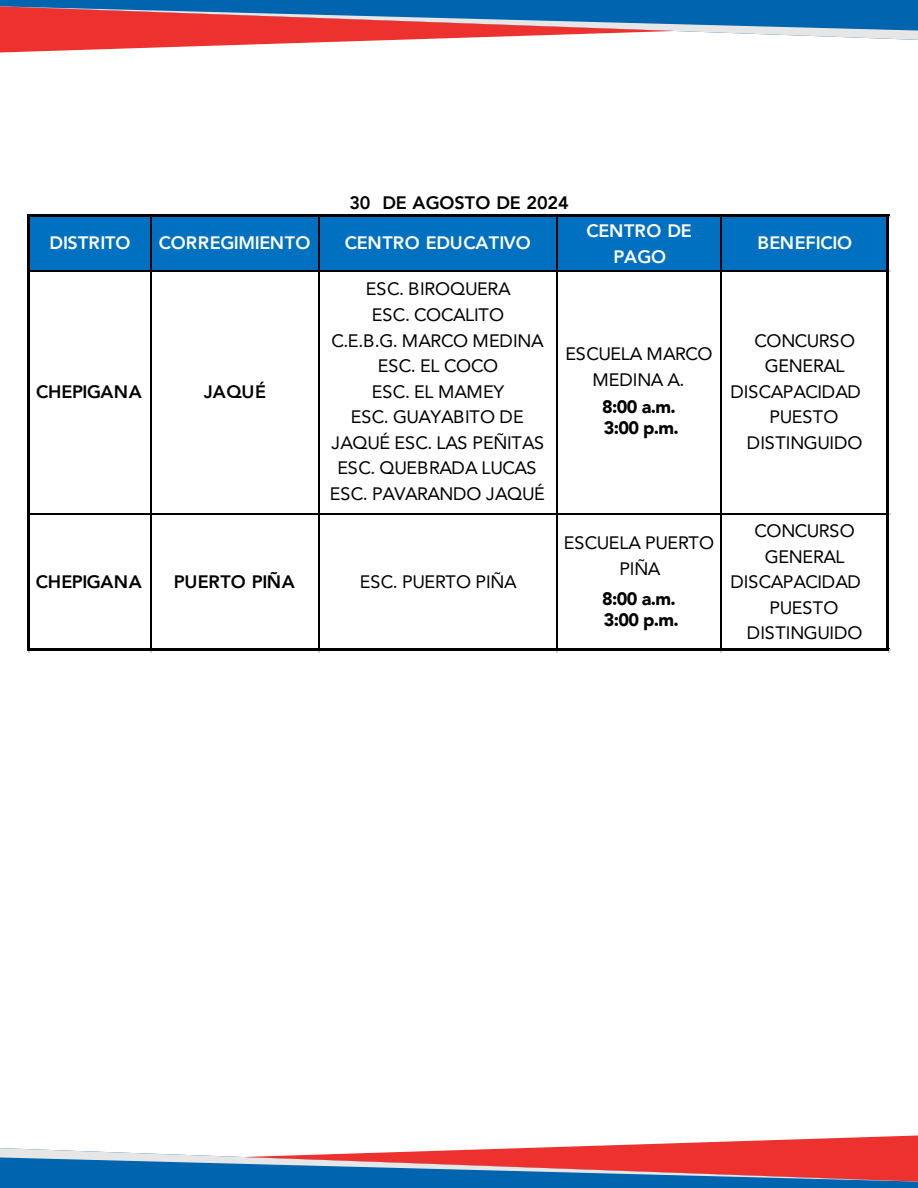
<style>
.page{position:relative;width:918px;height:1188px;background:#fff}
.page>*{position:absolute;margin:0;border:0;box-sizing:border-box;transform-origin:0 0}
.t1{font:18px/25.5px "Avenir";letter-spacing:-.01em;color:#000;text-align:center}
.t2{font:800 18px/25.5px "Avenir";letter-spacing:-.01em;color:#fff;text-align:center}
.t3{font:800 18px "Avenir";letter-spacing:-.01em;color:#000}
.t4{font:900 18px/21.6px "Avenir";letter-spacing:-.035em;color:#000}
.t5{font:18px "Avenir";letter-spacing:-.03em;color:#000}
.t6{font:800 18px "Avenir";letter-spacing:.01em;color:#fff}
</style>
<div class="page">
<svg style="left:0;top:1135px;width:918px;height:53px"></svg>
<svg style="left:0;top:0;width:918px;height:52px"></svg>
<div style="left:28px;top:216px;width:862px;height:56px;background:#0070c0"></div>
<svg style="left:30px;top:214px;width:860px;height:4px;fill:#000"></svg>
<hr style="left:30px;top:270px;width:856px;height:2px;background:#000">
<hr style="left:30px;top:513px;width:856px;height:1px;background:#000">
<hr style="left:27px;top:214px;width:3px;height:437px;background:#000">
<hr style="left:150px;top:218px;width:2px;height:430px;background:#000">
<hr style="left:318px;top:218px;width:2px;height:430px;background:#000">
<hr style="left:556px;top:218px;width:2px;height:430px;background:#000">
<hr style="left:720px;top:218px;width:2px;height:430px;background:#000">
<hr style="left:30px;top:648px;width:860px;height:3px;background:#000">
<svg style="left:886px;top:218px;width:4px;height:432px;fill:#000"></svg>
<p class="t3" style="left:349px;top:188px;width:221px">30 DE AGOSTO DE 2024</p>
<p class="t6" style="left:50px;top:229px;width:83px">DISTRITO</p>
<p class="t2" style="left:159px;top:230px;width:153px">CORREGIMIENTO</p>
<p class="t2" style="left:345px;top:230px;width:187px">CENTRO EDUCATIVO</p>
<p class="t2" style="left:586px;top:218px;width:107px">CENTRO DE<br>PAGO</p>
<p class="t3" style="left:36px;top:377px;width:107px">CHEPIGANA</p>
<p class="t3" style="left:204px;top:377px;width:64px">JAQUÉ</p>
<p class="t1" style="left:330px;top:276px;width:216px">ESC. BIROQUERA<br>ESC. COCALITO<br>C.E.B.G. MARCO MEDINA<br>ESC. EL COCO<br>ESC. EL MAMEY<br>ESC. GUAYABITO DE<br>JAQUÉ ESC. LAS PEÑITAS<br>ESC. QUEBRADA LUCAS<br>ESC. PAVARANDO JAQUÉ</p>
<p class="t3" style="left:36px;top:568px;width:107px">CHEPIGANA</p>
<p class="t3" style="left:174px;top:568px;width:123px">PUERTO PIÑA</p>
<p class="t1" style="left:360px;top:569px;width:158px">ESC. PUERTO PIÑA</p>
<p class="t1" style="left:565px;top:341px;width:149px">ESCUELA MARCO<br>MEDINA A.</p>
<p class="t4" style="left:602px;top:395px;width:78px">8:00 a.m.<br>3:00 p.m.</p>
<p class="t1" style="left:564px;top:530px;width:152px">ESCUELA PUERTO<br>PIÑA</p>
<p class="t4" style="left:602px;top:587px;width:78px">8:00 a.m.<br>3:00 p.m.</p>
<p class="t2" style="left:757px;top:230px;width:96px">BENEFICIO</p>
<p class="t5" style="left:754px;top:326px;width:102px">CONCURSO</p>
<p class="t1" style="left:765px;top:353px;width:81px">GENERAL</p>
<p class="t1" style="left:730px;top:378px;width:132px">DISCAPACIDAD</p>
<p class="t1" style="left:769px;top:404px;width:71px">PUESTO</p>
<p class="t1" style="left:747px;top:429px;width:117px">DISTINGUIDO</p>
<p class="t5" style="left:754px;top:516px;width:102px">CONCURSO</p>
<p class="t1" style="left:765px;top:543px;width:81px">GENERAL</p>
<p class="t1" style="left:730px;top:569px;width:132px">DISCAPACIDAD</p>
<p class="t1" style="left:769px;top:594px;width:71px">PUESTO</p>
<p class="t1" style="left:747px;top:620px;width:117px">DISTINGUIDO</p>
</div>
